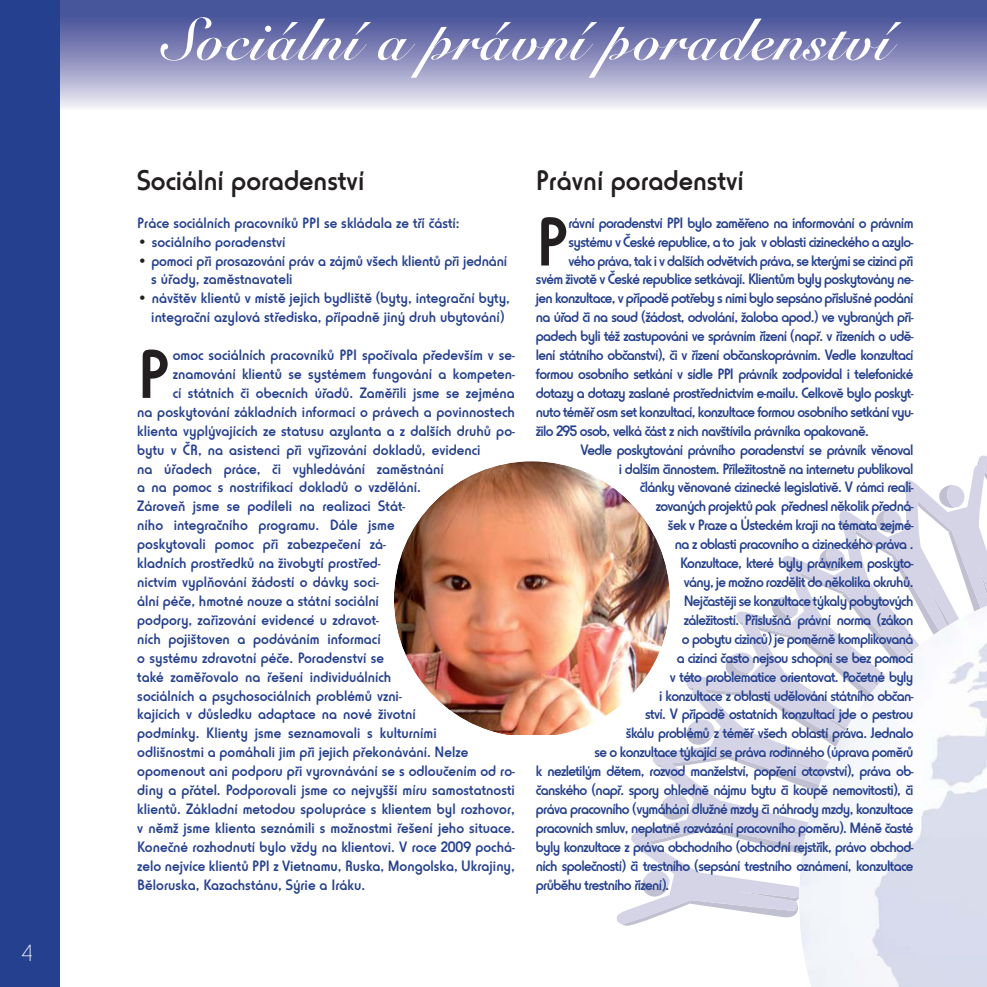
<style>
.page{position:relative;width:987px;height:987px;background:#fff}
.page>*{position:absolute;margin:0;border:0;box-sizing:border-box;transform-origin:0 0}
.t1{font:500 72.45px "Horatio DCE";color:#231f20}
.t2{font:700 61.25px "Snell BTCE";color:#fff}
.t3{font:500 29.75px "Horatio DCE";color:#231f20}
.t4{font:24.5px "Horatio DCE Ligh";color:#fff}
.t5{font:500 15.75px "Horatio DCE";letter-spacing:-.04em;color:#25408e}
.t6{font:500 15.75px/18.9px "Horatio DCE";color:#25408e;text-align:center}
.t7{font:500 15.75px/18.9px "Horatio DCE";letter-spacing:-.01em;color:#25408e}
.s1{color:#231f20}
</style>
<div class="page">
<svg style="left:59px;top:0;width:927px;height:110px;background:#8d92bf"></svg>
<svg style="left:616px;top:455px;width:370px;height:470px"></svg>
<img style="left:852px;top:600px;width:134px;height:386px">
<img style="left:798px;top:715px;width:55px;height:271px">
<div style="left:0;top:0;width:59px;height:986px;background:#25408e"></div>
<img style="left:394px;top:461px;width:276px;height:273px">
<h3 class="t4" style="left:21px;top:944px;width:13px">4</h3>
<h2 class="t2" style="left:161px;top:19px;width:731px">Sociální a právní poradenství</h2>
<h3 class="t3" style="left:137px;top:170px;width:228px">Sociální poradenství</h3>
<p class="t6" style="left:137px;top:215px;width:324px">Práce sociálních pracovníků PPI se skládala ze tří částí:</p>
<p class="t6" style="left:137px;top:234px;width:150px"><span class="s1">•</span> sociálního poradenství</p>
<p class="t7" style="left:151px;top:253px;width:357px;text-indent:-14px"><span class="s1">•</span> pomoci při prosazování práv a zájmů všech klientů při jednání s úřady, zaměstnavateli</p>
<p class="t6" style="left:137px;top:290px;width:374px"><span class="s1">•</span> návštěv klientů v místě jejich bydliště (byty, integrační byty, integrační azylová střediska, případně jiný druh ubytování)</p>
<h1 class="t1" style="left:137px;top:349px;width:33px">P</h1>
<p class="t6" style="left:173px;top:347px;width:343px">omoc sociálních pracovníků PPI spočívala především v se-</p>
<p class="t6" style="left:173px;top:366px;width:343px">znamování klientů se systémem fungování a kompeten-</p>
<p class="t6" style="left:173px;top:385px;width:343px">cí státních či obecních úřadů. Zaměřili jsme se zejména</p>
<p class="t6" style="left:137px;top:404px;width:379px">na poskytování základních informací o právech a povinnostech</p>
<p class="t6" style="left:137px;top:423px;width:379px">klienta vyplývajících ze statusu azylanta a z dalších druhů po-</p>
<p class="t6" style="left:137px;top:442px;width:345px">bytu v ČR, na asistenci při vyřizování dokladů, evidenci</p>
<p class="t6" style="left:137px;top:460px;width:308px">na úřadech práce, či vyhledávání zaměstnání</p>
<p class="t6" style="left:137px;top:479px;width:285px">a na pomoc s nostrifikací dokladů o vzdělání.</p>
<p class="t6" style="left:137px;top:498px;width:269px">Zároveň jsme se podíleli na realizaci Stát-</p>
<p class="t6" style="left:137px;top:517px;width:259px">ního integračního programu. Dále jsme</p>
<p class="t6" style="left:137px;top:536px;width:250px">poskytovali pomoc při zabezpečení zá-</p>
<p class="t6" style="left:137px;top:555px;width:245px">kladních prostředků na živobytí prostřed-</p>
<p class="t6" style="left:137px;top:574px;width:243px">nictvím vyplňování žádostí o dávky soci-</p>
<p class="t6" style="left:137px;top:593px;width:243px">ální péče, hmotné nouze a státní sociální</p>
<p class="t6" style="left:137px;top:612px;width:243px">podpory, zařizování evidence u zdravot-</p>
<p class="t6" style="left:137px;top:631px;width:245px">ních pojištoven a podáváním informací</p>
<p class="t6" style="left:137px;top:649px;width:248px">o systému zdravotní péče. Poradenství se</p>
<p class="t6" style="left:137px;top:668px;width:255px">také zaměřovalo na řešení individuálních</p>
<p class="t6" style="left:137px;top:687px;width:266px">sociálních a psychosociálních problémů vzni-</p>
<p class="t6" style="left:137px;top:706px;width:280px">kajících v důsledku adaptace na nové životní</p>
<p class="t6" style="left:137px;top:725px;width:301px">podmínky. Klienty jsme seznamovali s kulturními</p>
<p class="t6" style="left:137px;top:744px;width:332px">odlišnostmi a pomáhali jim při jejich překonávání. Nelze</p>
<p class="t6" style="left:137px;top:763px;width:379px">opomenout ani podporu při vyrovnávání se s odloučením od ro-</p>
<p class="t6" style="left:137px;top:782px;width:379px">diny a přátel. Podporovali jsme co nejvyšší míru samostatnosti</p>
<p class="t6" style="left:137px;top:801px;width:379px">klientů. Základní metodou spolupráce s klientem byl rozhovor,</p>
<p class="t6" style="left:137px;top:820px;width:379px">v němž jsme klienta seznámili s možnostmi řešení jeho situace.</p>
<p class="t6" style="left:137px;top:838px;width:379px">Konečné rozhodnutí bylo vždy na klientovi. V roce 2009 pochá-</p>
<p class="t6" style="left:137px;top:857px;width:379px">zelo nejvíce klientů PPI z Vietnamu, Ruska, Mongolska, Ukrajiny,</p>
<p class="t6" style="left:137px;top:876px;width:229px">Běloruska, Kazachstánu, Sýrie a Iráku.</p>
<p class="t5" style="left:309px;top:614px;width:9px">´</p>
<h3 class="t3" style="left:536px;top:170px;width:209px">Právní poradenství</h3>
<h1 class="t1" style="left:536px;top:217px;width:33px">P</h1>
<p class="t5" style="left:568px;top:217px;width:346px">rávní poradenství PPI bylo zaměřeno na informování o právním</p>
<p class="t5" style="left:568px;top:236px;width:346px">systému v České republice, a to jak v oblasti cizineckého a azylo-</p>
<p class="t5" style="left:568px;top:255px;width:346px">vého práva, tak i v dalších odvětvích práva, se kterými se cizinci při</p>
<p class="t5" style="left:536px;top:274px;width:379px">svém životě v České republice setkávají. Klientům byly poskytovány ne-</p>
<p class="t5" style="left:536px;top:293px;width:379px">jen konzultace, v případě potřeby s nimi bylo sepsáno příslušné podání</p>
<p class="t5" style="left:536px;top:312px;width:379px">na úřad či na soud (žádost, odvolání, žaloba apod.) ve vybraných pří-</p>
<p class="t5" style="left:536px;top:330px;width:379px">padech byli též zastupováni ve správním řízení (např. v řízeních o udě-</p>
<p class="t5" style="left:536px;top:349px;width:379px">lení státního občanství), či v řízení občanskoprávním. Vedle konzultací</p>
<p class="t5" style="left:536px;top:368px;width:379px">formou osobního setkání v sídle PPI právník zodpovídal i telefonické</p>
<p class="t5" style="left:536px;top:387px;width:379px">dotazy a dotazy zaslané prostřednictvím e-mailu. Celkově bylo poskyt-</p>
<p class="t5" style="left:536px;top:406px;width:379px">nuto téměř osm set konzultací, konzultace formou osobního setkání vyu-</p>
<p class="t5" style="left:536px;top:425px;width:334px">žilo 295 osob, velká část z nich navštívila právníka opakovaně.</p>
<p class="t5" style="left:580px;top:444px;width:334px">Vedle poskytování právního poradenství se právník věnoval</p>
<p class="t5" style="left:618px;top:463px;width:296px">i dalším činnostem. Příležitostně na internetu publikoval</p>
<p class="t5" style="left:639px;top:482px;width:275px">články věnované cizinecké legislativě. V rámci reali-</p>
<p class="t5" style="left:655px;top:501px;width:259px">zovaných projektů pak přednesl několik předná-</p>
<p class="t5" style="left:667px;top:519px;width:247px">šek v Praze a Ústeckém kraji na témata zejmé-</p>
<p class="t5" style="left:674px;top:538px;width:240px">na z oblasti pracovního a cizineckého práva .</p>
<p class="t5" style="left:680px;top:557px;width:235px">Konzultace, které byly právníkem poskyto-</p>
<p class="t5" style="left:683px;top:576px;width:231px">vány, je možno rozdělit do několika okruhů.</p>
<p class="t5" style="left:683px;top:595px;width:231px">Nejčastěji se konzultace týkaly pobytových</p>
<p class="t5" style="left:683px;top:614px;width:231px">záležitostí. Příslušná právní norma (zákon</p>
<p class="t5" style="left:681px;top:633px;width:233px">o pobytu cizinců) je poměrně komplikovaná</p>
<p class="t5" style="left:676px;top:652px;width:238px">a cizinci často nejsou schopni se bez pomoci</p>
<p class="t5" style="left:669px;top:671px;width:245px">v této problematice orientovat. Početné byly</p>
<p class="t5" style="left:659px;top:690px;width:256px">i konzultace z oblasti udělování státního občan-</p>
<p class="t5" style="left:645px;top:708px;width:270px">ství. V případě ostatních konzultací jde o pestrou</p>
<p class="t5" style="left:625px;top:727px;width:289px">škálu problémů z téměř všech oblastí práva. Jednalo</p>
<p class="t5" style="left:594px;top:746px;width:320px">se o konzultace týkající se práva rodinného (úprava poměrů</p>
<p class="t5" style="left:536px;top:765px;width:379px">k nezletilým dětem, rozvod manželství, popření otcovství), práva ob-</p>
<p class="t5" style="left:536px;top:784px;width:379px">čanského (např. spory ohledně nájmu bytu či koupě nemovitosti), či</p>
<p class="t5" style="left:536px;top:803px;width:379px">práva pracovního (vymáhání dlužné mzdy či náhrady mzdy, konzultace</p>
<p class="t5" style="left:536px;top:822px;width:379px">pracovních smluv, neplatné rozvázání pracovního poměru). Méně časté</p>
<p class="t5" style="left:536px;top:841px;width:379px">byly konzultace z práva obchodního (obchodní rejstřík, právo obchod-</p>
<p class="t5" style="left:536px;top:860px;width:379px">ních společností) či trestního (sepsání trestního oznámení, konzultace</p>
<p class="t5" style="left:536px;top:879px;width:135px">průběhu trestního řízení).</p>
</div>
